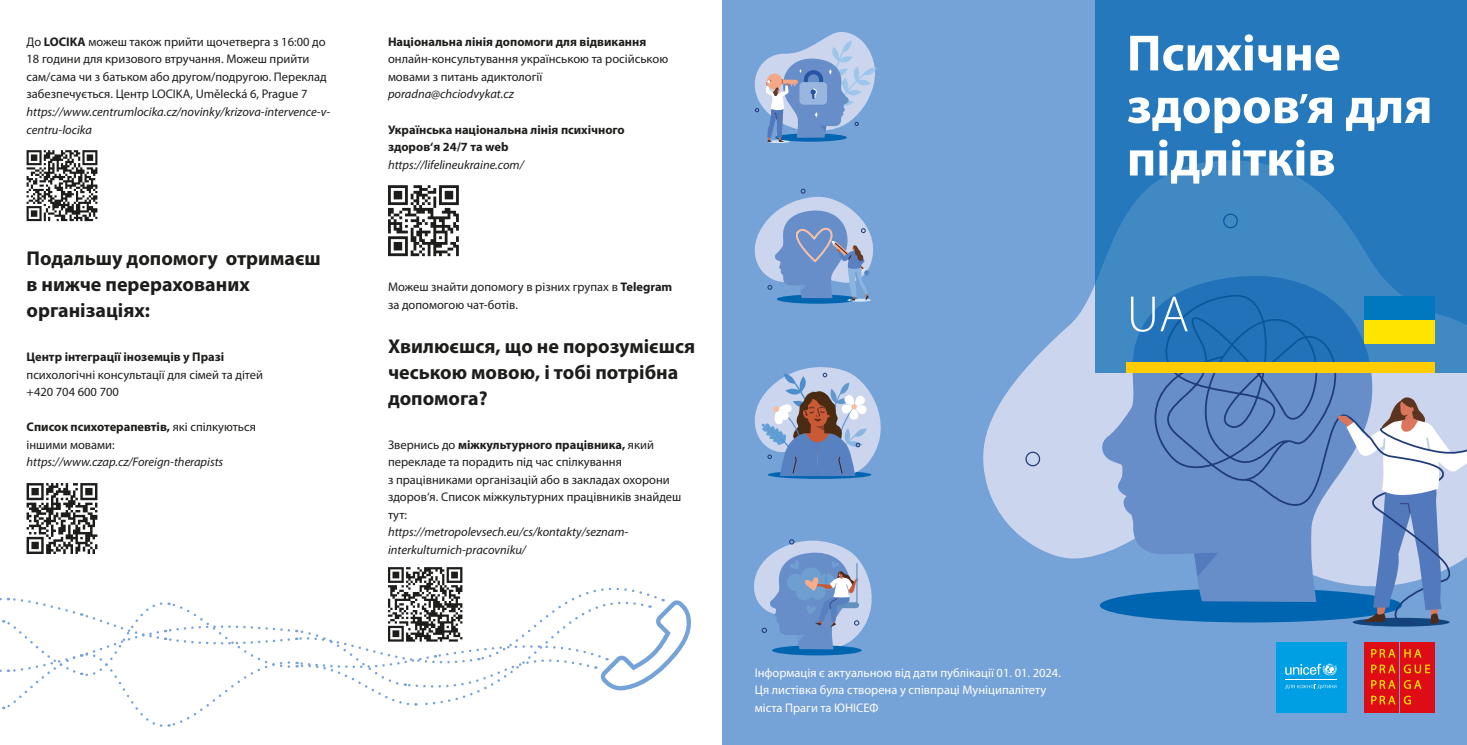
<style>
.page{position:relative;width:1467px;height:745px;background:#fff}
.page>*{position:absolute;margin:0;border:0;box-sizing:border-box;transform-origin:0 0}
.t1{font:700 51.25px/52.5px "Myriad Pro";color:#fff}
.t2{font:300 51.25px "Myriad Pro";color:#fff}
.t3{font:700 20px/26.2px "Myriad Pro";color:#1d1d1b}
.t4{font:12.5px/17.5px "Myriad Pro";color:#1d1d1b}
.t5{font:italic 12.5px/17.5px "Myriad Pro";color:#1d1d1b}
.t6{font:700 12.5px/17.5px "Myriad Pro";color:#1d1d1b}
.t7{font:12.5px/17.5px "Myriad Pro";color:#fff}
.s1{font-weight:700}
</style>
<div class="page">
<svg style="left:388px;top:185px;width:71px;height:71px"></svg>
<div style="left:723px;top:0;width:744px;height:744px;background:#75a2d7"></div>
<svg style="left:983px;top:370px;width:454px;height:300px"></svg>
<div style="left:1100px;top:588px;width:302px;height:34px;background:#0065b0;border-radius:50%"></div>
<svg style="left:1099px;top:466px;width:238px;height:135px;fill:#678ec9"></svg>
<svg style="left:1194px;top:552px;width:24px;height:24px"></svg>
<svg style="left:1137px;top:466px;width:200px;height:43px;background:#688dc7"></svg>
<div style="left:1353px;top:617px;width:97px;height:9px;background:#12457d;border-radius:50%"></div>
<svg style="left:1025px;top:284px;width:442px;height:182px;background:#8aa6d2"></svg>
<svg style="left:1337px;top:395px;width:130px;height:230px"></svg>
<svg style="left:1095px;top:0;width:372px;height:372px;background:#2b7bbd"></svg>
<div style="left:1364px;top:641px;width:35px;height:71px;background:#de0c15"></div>
<div style="left:1400px;top:641px;width:35px;height:71px;background:#de0c15"></div>
<svg style="left:1371px;top:649px;width:24px;height:8px"></svg>
<svg style="left:1404px;top:649px;width:17px;height:8px"></svg>
<svg style="left:1371px;top:664px;width:24px;height:8px"></svg>
<svg style="left:1404px;top:664px;width:26px;height:9px"></svg>
<svg style="left:1371px;top:680px;width:24px;height:8px"></svg>
<svg style="left:1404px;top:680px;width:17px;height:8px"></svg>
<svg style="left:1371px;top:695px;width:24px;height:9px"></svg>
<svg style="left:1404px;top:695px;width:7px;height:9px"></svg>
<div style="left:1127px;top:361px;width:308px;height:11px;background:#fc0"></div>
<svg style="left:27px;top:150px;width:70px;height:71px"></svg>
<svg style="left:27px;top:483px;width:70px;height:70px"></svg>
<div style="left:1364px;top:296px;width:71px;height:47px;background:#0078bf"></div>
<div style="left:1364px;top:320px;width:71px;height:23px;background:#ffe400"></div>
<div style="left:1276px;top:641px;width:70px;height:71px;background:#009fe3"></div>
<svg style="left:1285px;top:663px;width:52px;height:12px"></svg>
<hr style="left:1285px;top:679px;width:51px;height:1px;background:#fff">
<svg style="left:1285px;top:684px;width:51px;height:4px"></svg>
<svg style="left:754px;top:367px;width:127px;height:112px"></svg>
<div style="left:772px;top:645px;width:90px;height:10px;background:#0065b0;border-radius:50%"></div>
<svg style="left:754px;top:539px;width:118px;height:115px"></svg>
<div style="left:777px;top:294px;width:81px;height:9px;background:#0065b0;border-radius:50%"></div>
<hr style="left:847px;top:298px;width:24px;height:3px;background:#d2e6f8;border-radius:50%">
<svg style="left:754px;top:189px;width:120px;height:111px"></svg>
<hr style="left:768px;top:140px;width:22px;height:3px;background:#d2e6f8;border-radius:50%">
<svg style="left:754px;top:32px;width:123px;height:110px"></svg>
<svg style="left:0;top:567px;width:691px;height:160px"></svg>
<p class="t4" style="left:27px;top:33px;width:302px">До <span class="s1">LOCIKA</span> можеш також прийти щочетверга з 16:00 до 18 години для кризового втручання. Можеш прийти сам/сама чи з батьком або другом/подругою. Переклад забезпечується. Центр LOCIKA, Umělecká 6, Prague 7</p>
<p class="t5" style="left:27px;top:103px;width:305px">https://www.centrumlocika.cz/novinky/krizova-intervence-v&shy;centru-locika</p>
<h2 class="t3" style="left:27px;top:244px;width:296px">Подальшу допомогу отримаєш в нижче перерахованих організаціях:</h2>
<p class="t6" style="left:27px;top:347px;width:199px">Центр інтеграції іноземців у Празі</p>
<p class="t4" style="left:27px;top:365px;width:238px">психологічні консультації для сімей та дітей +420 704 600 700</p>
<p class="t4" style="left:27px;top:418px;width:231px"><span class="s1">Список психотерапевтів,</span> які спілкуються іншими мовами:</p>
<p class="t5" style="left:27px;top:453px;width:198px">https://www.czap.cz/Foreign-therapists</p>
<p class="t6" style="left:388px;top:32px;width:260px">Національна лінія допомоги для відвикання</p>
<p class="t4" style="left:388px;top:50px;width:282px">онлайн-консультування українською та російською мовами з питань адиктології</p>
<p class="t5" style="left:388px;top:85px;width:127px">poradna@chciodvykat.cz</p>
<p class="t6" style="left:388px;top:120px;width:238px">Українська національна лінія психічного здоров‘я 24/7 та web</p>
<p class="t5" style="left:388px;top:155px;width:137px">https://lifelineukraine.com/</p>
<p class="t4" style="left:388px;top:278px;width:286px">Можеш знайти допомогу в різних групах в <span class="s1">Telegram </span>за допомогою чат-ботів.</p>
<h2 class="t3" style="left:388px;top:332px;width:309px">Хвилюєшся, що не порозумієшся чеською мовою, і тобі потрібна допомога?</h2>
<p class="t4" style="left:388px;top:435px;width:295px">Звернись до <span class="s1">міжкультурного працівника,</span> який перекладе та порадить під час спілкування<br>з працівниками організацій або в закладах охорони здоров‘я. Список міжкультурних працівників знайдеш тут:</p>
<p class="t5" style="left:388px;top:523px;width:242px">https://metropolevsech.eu/cs/kontakty/seznam&shy;interkulturnich-pracovniku/</p>
<p class="t7" style="left:755px;top:663px;width:308px">Інформація є актуальною від дати публікації 01. 01. 2024.<br>Ця листівка була створена у співпраці Муніципалітету міста Праги та ЮНІСЕФ</p>
<h1 class="t1" style="left:1127px;top:25px;width:307px">Психічне здоров,я для підлітків</h1>
<h1 class="t2" style="left:1127px;top:286px;width:64px">UA</h1>
</div>
